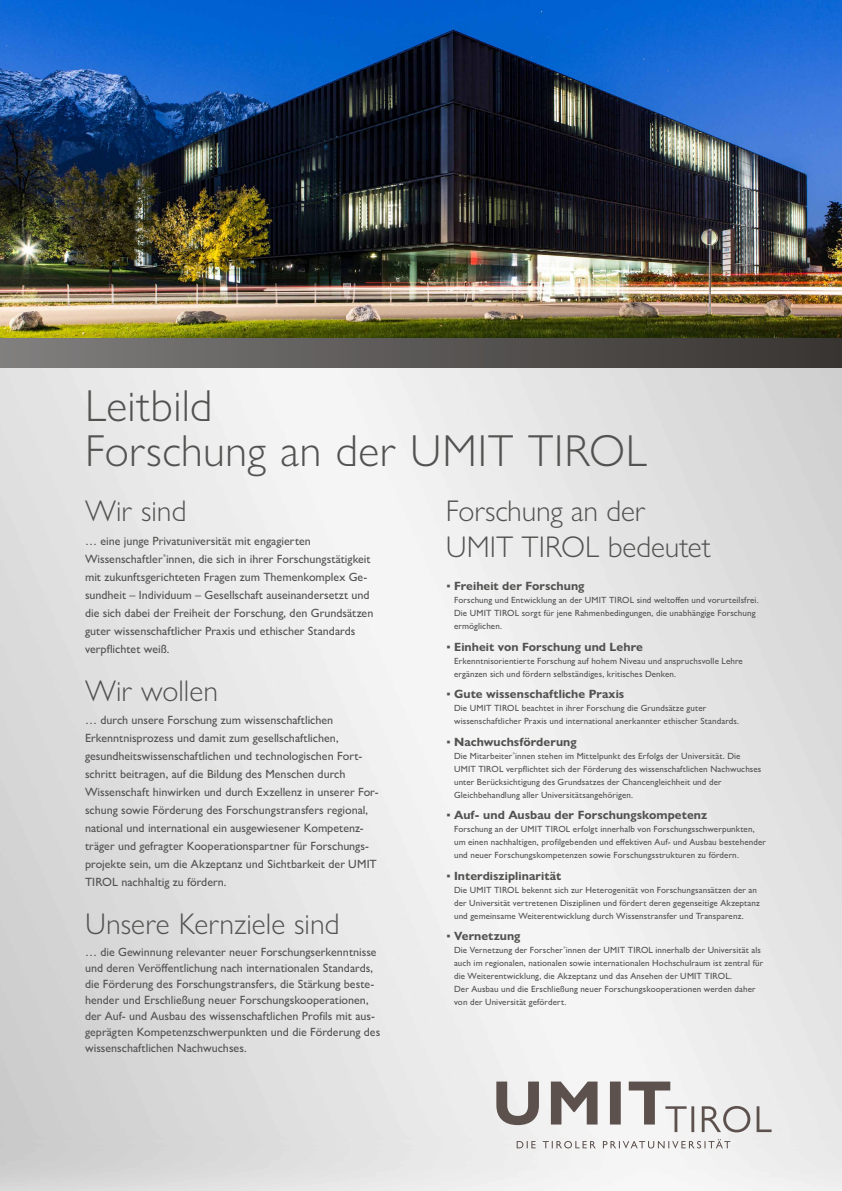
<style>
.page{position:relative;width:842px;height:1191px;background:#fff}
.page>*{position:absolute;margin:0;border:0;box-sizing:border-box;transform-origin:0 0}
.t1{font:300 45px/45px "Gill Sans Nova";letter-spacing:.01em;color:#525251}
.t2{font:300 30px/36px "Gill Sans Nova";color:#525251}
.t3{font:500 12px/18px "Gill Sans Nova";color:#525251}
.t4{font:700 12px "Gill Sans Nova";letter-spacing:.005em;color:#525251}
.t5{font:500 9px/13px "Gill Sans Nova";letter-spacing:.01em;color:#525251}
.s1{font-weight:500}
</style>
<div class="page">
<img style="left:0;top:367px;width:842px;height:824px">
<img style="left:0;top:0;width:842px;height:339px">
<div style="left:0;top:339px;width:842px;height:28px;background:linear-gradient(to right,#7f7e7e,#373330)"></div>
<svg style="left:496px;top:1081px;width:275px;height:51px"></svg>
<svg style="left:517px;top:1139px;width:213px;height:9px"></svg>
<h1 class="t1" style="left:85px;top:383px;width:564px">Leitbild<br>Forschung an der UMIT TIROL</h1>
<h2 class="t2" style="left:85px;top:492px;width:103px">Wir sind</h2>
<p class="t3" style="left:85px;top:531px;width:290px">… eine junge Privatuniversität mit engagierten Wissenschaftler<sup>*</sup>innen, die sich in ihrer Forschungstätigkeit mit zukunftsgerichteten Fragen zum Themenkomplex Ge&shy;sundheit – Individuum – Gesellschaft auseinandersetzt und die sich dabei der Freiheit der Forschung, den Grundsätzen guter wissenschaftlicher Praxis und ethischer Standards verpflichtet weiß.</p>
<h2 class="t2" style="left:85px;top:672px;width:134px">Wir wollen</h2>
<p class="t3" style="left:85px;top:711px;width:295px">… durch unsere Forschung zum wissenschaftlichen Erkenntnisprozess und damit zum gesellschaftlichen, gesundheitswissenschaftlichen und technologischen Fort&shy;schritt beitragen, auf die Bildung des Menschen durch Wissenschaft hinwirken und durch Exzellenz in unserer For&shy;schung sowie Förderung des Forschungstransfers regional, national und international ein ausgewiesener Kompetenz&shy;träger und gefragter Kooperationspartner für Forschungs&shy;projekte sein, um die Akzeptanz und Sichtbarkeit der UMIT TIROL nachhaltig zu fördern.</p>
<h2 class="t2" style="left:85px;top:906px;width:256px">Unsere Kernziele sind</h2>
<p class="t3" style="left:85px;top:944px;width:297px;line-height:16px">… die Gewinnung relevanter neuer Forschungserkenntnisse und deren Veröffentlichung nach internationalen Standards, die Förderung des Forschungstransfers, die Stärkung beste&shy;hender und Erschließung neuer Forschungskooperationen, der Auf- und Ausbau des wissenschaftlichen Profils mit aus&shy;geprägten Kompetenzschwerpunkten und die Förderung des wissenschaftlichen Nachwuchses.</p>
<h2 class="t2" style="left:446px;top:492px;width:266px">Forschung an der<br>UMIT TIROL bedeutet</h2>
<h3 class="t4" style="left:446px;top:578px;width:139px"><span class="s1">▪</span> Freiheit der Forschung</h3>
<p class="t5" style="left:454px;top:593px;width:306px">Forschung und Entwicklung an der UMIT TIROL sind weltoffen und vorurteilsfrei.<br>Die UMIT TIROL sorgt für jene Rahmenbedingungen, die unabhängige Forschung ermöglichen.</p>
<h3 class="t4" style="left:446px;top:639px;width:198px"><span class="s1">▪</span> Einheit von Forschung und Lehre</h3>
<p class="t5" style="left:454px;top:654px;width:290px">Erkenntnisorientierte Forschung auf hohem Niveau und anspruchsvolle Lehre ergänzen sich und fördern selbständiges, kritisches Denken.</p>
<h3 class="t4" style="left:446px;top:686px;width:179px"><span class="s1">▪</span> Gute wissenschaftliche Praxis</h3>
<p class="t5" style="left:454px;top:701px;width:287px">Die UMIT TIROL beachtet in ihrer Forschung die Grundsätze guter wissenschaftlicher Praxis und international anerkannter ethischer Standards.</p>
<h3 class="t4" style="left:446px;top:734px;width:132px"><span class="s1">▪</span> Nachwuchsförderung</h3>
<p class="t5" style="left:454px;top:749px;width:309px">Die Mitarbeiter<sup>*</sup>innen stehen im Mittelpunkt des Erfolgs der Universität. Die UMIT TIROL verpflichtet sich der Förderung des wissenschaftlichen Nachwuchses unter Berücksichtigung des Grundsatzes der Chancengleichheit und der Gleichbehandlung aller Universitätsangehörigen.</p>
<h3 class="t4" style="left:446px;top:807px;width:262px"><span class="s1">▪</span> Auf- und Ausbau der Forschungskompetenz</h3>
<p class="t5" style="left:454px;top:822px;width:313px">Forschung an der UMIT TIROL erfolgt innerhalb von Forschungsschwerpunkten, um einen nachhaltigen, profilgebenden und effektiven Auf- und Ausbau bestehender und neuer Forschungskompetenzen sowie Forschungsstrukturen zu fördern.</p>
<h3 class="t4" style="left:446px;top:868px;width:116px"><span class="s1">▪</span> Interdisziplinarität</h3>
<p class="t5" style="left:454px;top:883px;width:307px">Die UMIT TIROL bekennt sich zur Heterogenität von Forschungsansätzen der an der Universität vertretenen Disziplinen und fördert deren gegenseitige Akzeptanz und gemeinsame Weiterentwicklung durch Wissenstransfer und Transparenz.</p>
<h3 class="t4" style="left:446px;top:928px;width:75px"><span class="s1">▪</span> Vernetzung</h3>
<p class="t5" style="left:454px;top:943px;width:311px">Die Vernetzung der Forscher<sup>*</sup>innen der UMIT TIROL innerhalb der Universität als auch im regionalen, nationalen sowie internationalen Hochschulraum ist zentral für die Weiterentwicklung, die Akzeptanz und das Ansehen der UMIT TIROL.<br>Der Ausbau und die Erschließung neuer Forschungskooperationen werden daher von der Universität gefördert.</p>
</div>
